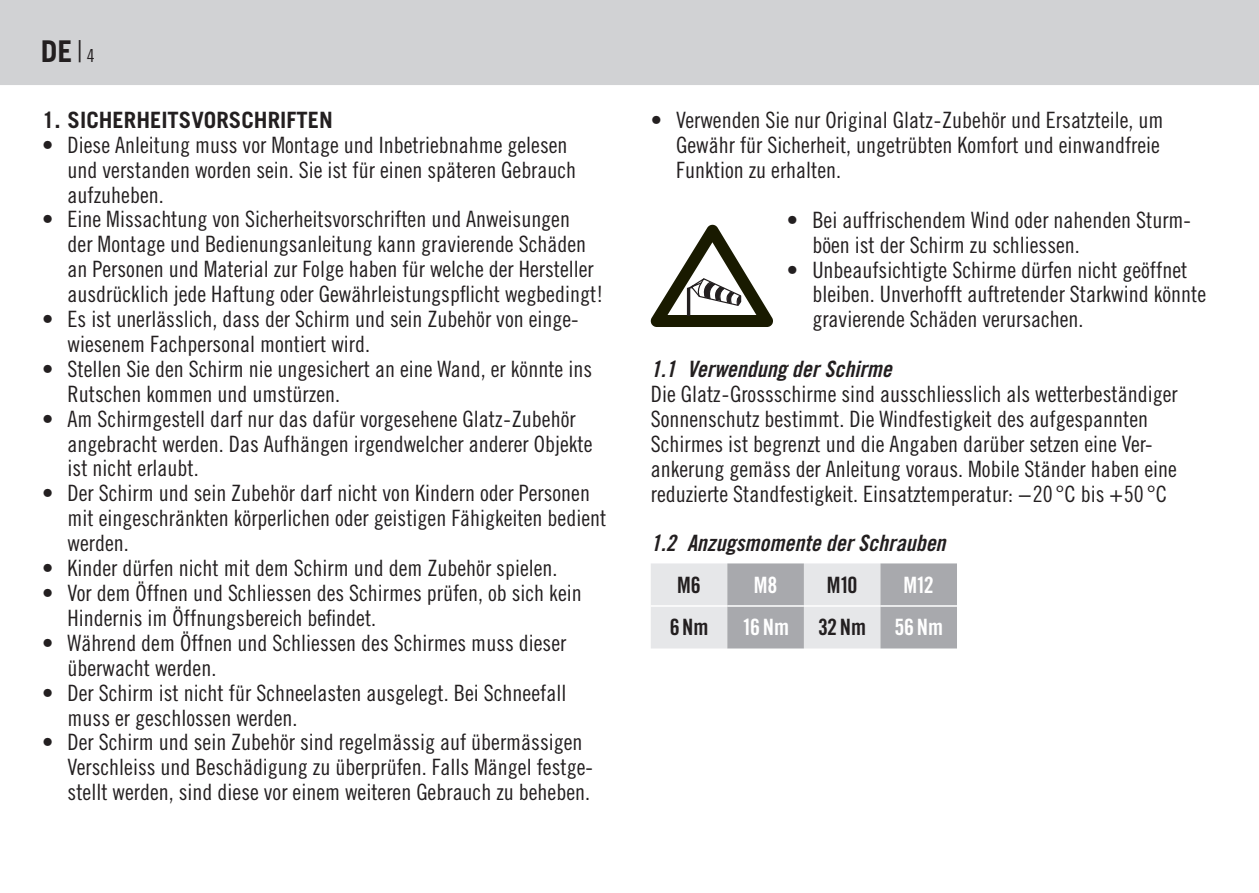
<style>
.page{position:relative;width:1259px;height:893px;background:#fff}
.page>*{position:absolute;margin:0;border:0;box-sizing:border-box;transform-origin:0 0}
.t1{font:700 30px "Trade Gothic";color:#231f20}
.copy_ohne_einzug{font:22.5px/24.9px "Trade Gothic Cond Eighteen";color:#231f20}
.copy_ohne_einzug-2{font:22.5px "Trade Gothic Bold Cond Twenty Obl";color:#231f20}
.copy_ohne_einzug-3{font:700 22.5px "Trade Gothic";color:#231f20}
.t2{font:22.5px "Trade Gothic Bold Cond Twenty";letter-spacing:-.005em;color:#fff}
.t3{font:22.5px "Trade Gothic Bold Cond Twenty";letter-spacing:-.005em;color:#231f20}
.s1{font-weight:300}
.s2{font-family:"Trade Gothic Cond Eighteen";font-weight:400;font-size:18px}
</style>
<div class="page">
<div style="left:0;top:0;width:1259px;height:85px;background:#d1d2d4"></div>
<svg style="left:651px;top:225px;width:122px;height:102px"></svg>
<svg style="left:651px;top:563px;width:306px;height:85px;background:#c7c8cb"></svg>
<hr style="left:651px;top:605px;width:76px;height:2px;background:#fff">
<hr style="left:727px;top:605px;width:77px;height:2px;background:#fff">
<hr style="left:804px;top:605px;width:76px;height:2px;background:#fff">
<hr style="left:880px;top:605px;width:77px;height:2px;background:#fff">
<p class="t1" style="left:41px;top:33px;width:56px">DE<span class="s1">|</span><span class="s2">4</span></p>
<p class="copy_ohne_einzug-3" style="left:42px;top:106px;width:292px">1. SICHERHEITSVORSCHRIFTEN</p>
<p class="copy_ohne_einzug" style="left:68px;top:132px;width:510px;text-indent:-26px">• Diese Anleitung muss vor Montage und Inbetriebnahme gelesen und verstanden worden sein. Sie ist für einen späteren Gebrauch aufzuheben.</p>
<p class="copy_ohne_einzug" style="left:68px;top:207px;width:538px;text-indent:-26px">• Eine Missachtung von Sicherheitsvorschriften und Anweisungen<br>der Montage und Bedienungsanleitung kann gravierende Schäden an Personen und Material zur Folge haben für welche der Hersteller ausdrücklich jede Haftung oder Gewährleistungspflicht wegbedingt!</p>
<p class="copy_ohne_einzug" style="left:42px;top:306px;width:538px">• Es ist unerlässlich, dass der Schirm und sein Zubehör von einge-</p>
<p class="copy_ohne_einzug" style="left:68px;top:331px;width:304px">wiesenem Fachpersonal montiert wird.</p>
<p class="copy_ohne_einzug" style="left:68px;top:356px;width:526px;text-indent:-26px">• Stellen Sie den Schirm nie ungesichert an eine Wand, er könnte ins<br>Rutschen kommen und umstürzen.</p>
<p class="copy_ohne_einzug" style="left:68px;top:406px;width:526px;text-indent:-26px">• Am Schirmgestell darf nur das dafür vorgesehene Glatz-Zubehör angebracht werden. Das Aufhängen irgendwelcher anderer Objekte ist nicht erlaubt.</p>
<p class="copy_ohne_einzug" style="left:68px;top:481px;width:540px;text-indent:-26px">• Der Schirm und sein Zubehör darf nicht von Kindern oder Personen mit eingeschränkten körperlichen oder geistigen Fähigkeiten bedient werden.</p>
<p class="copy_ohne_einzug" style="left:42px;top:555px;width:517px">• Kinder dürfen nicht mit dem Schirm und dem Zubehör spielen.</p>
<p class="copy_ohne_einzug" style="left:68px;top:580px;width:515px;text-indent:-26px">• Vor dem Öffnen und Schliessen des Schirmes prüfen, ob sich kein<br>Hindernis im Öffnungsbereich befindet.</p>
<p class="copy_ohne_einzug" style="left:68px;top:630px;width:500px;text-indent:-26px">• Während dem Öffnen und Schliessen des Schirmes muss dieser überwacht werden.</p>
<p class="copy_ohne_einzug" style="left:68px;top:680px;width:500px;text-indent:-26px">• Der Schirm ist nicht für Schneelasten ausgelegt. Bei Schneefall muss er geschlossen werden.</p>
<p class="copy_ohne_einzug" style="left:68px;top:730px;width:527px;text-indent:-26px">• Der Schirm und sein Zubehör sind regelmässig auf übermässigen<br>Verschleiss und Beschädigung zu überprüfen. Falls Mängel festge&shy;stellt werden, sind diese vor einem weiteren Gebrauch zu beheben.</p>
<p class="copy_ohne_einzug" style="left:651px;top:107px;width:514px">• Verwenden Sie nur Original Glatz-Zubehör und Ersatzteile, um</p>
<p class="copy_ohne_einzug" style="left:676px;top:132px;width:485px">Gewähr für Sicherheit, ungetrübten Komfort und einwandfreie<br>Funktion zu erhalten.</p>
<p class="copy_ohne_einzug" style="left:812px;top:207px;width:380px;text-indent:-26px">• Bei auffrischendem Wind oder nahenden Sturm&shy;böen ist der Schirm zu schliessen.</p>
<p class="copy_ohne_einzug" style="left:812px;top:257px;width:395px;text-indent:-26px">• Unbeaufsichtigte Schirme dürfen nicht geöffnet bleiben. Unverhofft auftretender Starkwind könnte gravierende Schäden verursachen.</p>
<p class="copy_ohne_einzug-2" style="left:651px;top:355px;width:243px">1.1 Verwendung der Schirme</p>
<p class="copy_ohne_einzug" style="left:651px;top:381px;width:528px">Die Glatz-Grossschirme sind ausschliesslich als wetterbeständiger<br>Sonnenschutz bestimmt. Die Windfestigkeit des aufgespannten</p>
<p class="copy_ohne_einzug" style="left:651px;top:431px;width:503px">Schirmes ist begrenzt und die Angaben darüber setzen eine Ver-</p>
<p class="copy_ohne_einzug" style="left:651px;top:456px;width:528px">ankerung gemäss der Anleitung voraus. Mobile Ständer haben eine reduzierte Standfestigkeit. Einsatztemperatur: −20 °C bis +50 °C</p>
<p class="copy_ohne_einzug-2" style="left:651px;top:530px;width:296px">1.2 Anzugsmomente der Schrauben</p>
<p class="t3" style="left:677px;top:571px;width:25px">M6</p>
<p class="t2" style="left:754px;top:571px;width:25px">M8</p>
<p class="t3" style="left:826px;top:571px;width:32px">M10</p>
<p class="t2" style="left:903px;top:571px;width:32px">M12</p>
<p class="t3" style="left:669px;top:613px;width:40px">6Nm</p>
<p class="t2" style="left:742px;top:613px;width:48px">16Nm</p>
<p class="t3" style="left:818px;top:613px;width:49px">32Nm</p>
<p class="t2" style="left:894px;top:613px;width:50px">56Nm</p>
</div>
